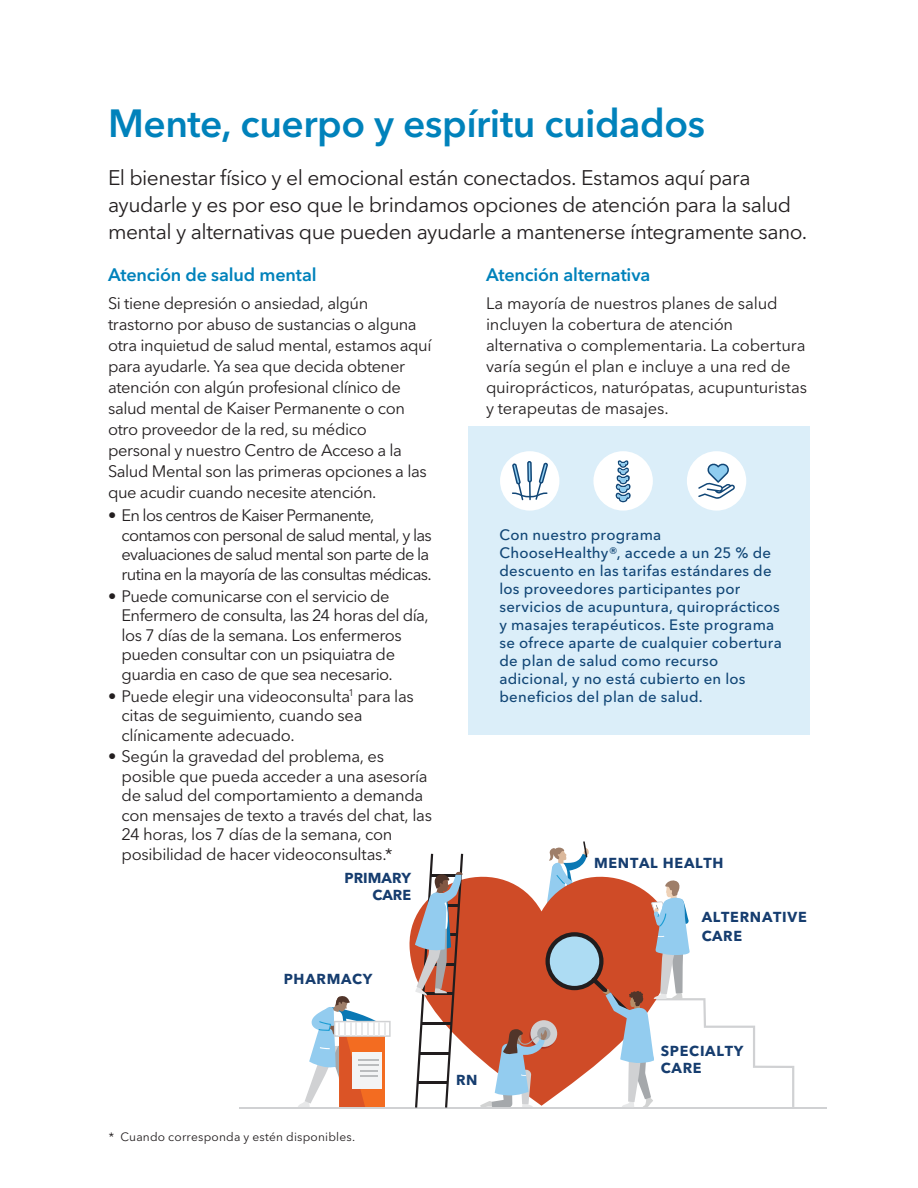
<style>
.page{position:relative;width:918px;height:1188px;background:#fff}
.page>*{position:absolute;margin:0;border:0;box-sizing:border-box;transform-origin:0 0}
.Headline_2__26_28{font:600 39px "Avenir Next LT Pro";letter-spacing:-.015em;color:#0082bb}
.Intro_body_copy_14_1{font:21px/27px "Avenir Next LT Pro";letter-spacing:-.025em;color:#231f20}
.Subhead_Mid-blue_12{font:600 18px "Avenir Next LT Pro";letter-spacing:-.01em;color:#0082bb}
.Body_copy_11_14{font:16.5px/21px "Avenir Next LT Pro";letter-spacing:-.02em;color:#231f20}
.Bullets__125_indent{font:16.5px/19.5px "Avenir Next LT Pro";letter-spacing:-.025em;color:#231f20}
.Bullets__125_indent-2{font:16.5px/19.5px "Avenir Next LT Pro";letter-spacing:-.045em;color:#231f20}
.Graphic_callout_text{font:500 15px/18px "Avenir Next LT Pro";letter-spacing:.015em;color:#114676}
.t1{font:700 14.4px/17.2px "Avenir Next";letter-spacing:.05em;color:#163d6f}
.t2{font:700 14.4px/17.2px "Avenir Next";color:#163d6f;text-align:right}
.Footnote_endnote_8_9{font:12px "Avenir Next LT Pro";letter-spacing:.015em;color:#231f20}
</style>
<div class="page">
<svg style="left:409px;top:853px;width:70px;height:205px;fill:#cf4b27"></svg>
<svg style="left:298px;top:996px;width:93px;height:111px"></svg>
<hr style="left:239px;top:1107px;width:588px;height:1px;background:#d0d1d3">
<svg style="left:415px;top:854px;width:48px;height:254px"></svg>
<svg style="left:479px;top:841px;width:315px;height:266px"></svg>
<div style="left:469px;top:427px;width:341px;height:308px;background:#dbeef9"></div>
<div style="left:500px;top:451px;width:59px;height:60px;background:#fff;border-radius:50%"></div>
<div style="left:527px;top:461px;width:5px;height:21px;border:2px solid #114676;border-radius:2px"></div>
<svg style="left:512px;top:462px;width:36px;height:39px"></svg>
<div style="left:593px;top:451px;width:60px;height:60px;background:#fff;border-radius:50%"></div>
<svg style="left:616px;top:460px;width:15px;height:42px"></svg>
<div style="left:687px;top:451px;width:59px;height:60px;background:#fff;border-radius:50%"></div>
<svg style="left:698px;top:463px;width:37px;height:36px"></svg>
<p class="Headline_2__26_28" style="left:108px;top:100px;width:599px">Mente, cuerpo y espíritu cuidados</p>
<p class="Intro_body_copy_14_1" style="left:108px;top:164px;width:701px">El bienestar físico y el emocional están conectados. Estamos aquí para ayudarle y es por eso que le brindamos opciones de atención para la salud mental y alternativas que pueden ayudarle a mantenerse íntegramente sano.</p>
<p class="Subhead_Mid-blue_12" style="left:108px;top:264px;width:210px">Atención de salud mental</p>
<p class="Body_copy_11_14" style="left:108px;top:293px;width:325px">Si tiene depresión o ansiedad, algún trastorno por abuso de sustancias o alguna otra inquietud de salud mental, estamos aquí para ayudarle. Ya sea que decida obtener atención con algún profesional clínico de salud mental de Kaiser Permanente o con otro proveedor de la red, su médico personal y nuestro Centro de Acceso a la Salud Mental son las primeras opciones a las que acudir cuando necesite atención.</p>
<p class="Bullets__125_indent-2" style="left:122px;top:506px;width:312px;text-indent:-14px">• En los centros de Kaiser Permanente, contamos con personal de salud mental, y las evaluaciones de salud mental son parte de la rutina en la mayoría de las consultas médicas.</p>
<p class="Bullets__125_indent" style="left:122px;top:586px;width:309px;text-indent:-14px">• Puede comunicarse con el servicio de Enfermero de consulta, las 24 horas del día, los 7 días de la semana. Los enfermeros pueden consultar con un psiquiatra de guardia en caso de que sea necesario.</p>
<p class="Bullets__125_indent" style="left:122px;top:686px;width:294px;text-indent:-14px">• Puede elegir una videoconsulta<sup>1</sup> para las citas de seguimiento, cuando sea clínicamente adecuado.</p>
<p class="Bullets__125_indent" style="left:122px;top:747px;width:312px;text-indent:-14px">• Según la gravedad del problema, es posible que pueda acceder a una asesoría de salud del comportamiento a demanda con mensajes de texto a través del chat, las 24 horas, los 7 días de la semana, con posibilidad de hacer videoconsultas.*</p>
<p class="Subhead_Mid-blue_12" style="left:486px;top:264px;width:166px">Atención alternativa</p>
<p class="Body_copy_11_14" style="left:486px;top:293px;width:323px">La mayoría de nuestros planes de salud incluyen la cobertura de atención alternativa o complementaria. La cobertura varía según el plan e incluye a una red de quiroprácticos, naturópatas, acupunturistas y terapeutas de masajes.</p>
<p class="Graphic_callout_text" style="left:500px;top:526px;width:284px">Con nuestro programa ChooseHealthy®, accede a un 25 % de descuento en las tarifas estándares de los proveedores participantes por servicios de acupuntura, quiroprácticos y masajes terapéuticos. Este programa se ofrece aparte de cualquier cobertura de plan de salud como recurso adicional, y no está cubierto en los beneficios del plan de salud.</p>
<p class="t1" style="left:594px;top:854px;width:131px">MENTAL HEALTH</p>
<p class="t2" style="left:345px;top:869px;width:68px">PRIMARY<br>CARE</p>
<p class="t1" style="left:284px;top:970px;width:90px">PHARMACY</p>
<p class="Footnote_endnote_8_9" style="left:109px;top:1129px;width:248px">* Cuando corresponda y estén disponibles.</p>
<p class="t1" style="left:456px;top:1071px;width:23px">RN</p>
<p class="t1" style="left:702px;top:908px;width:107px;line-height:18.8px">ALTERNATIVE<br>CARE</p>
<p class="t1" style="left:661px;top:1042px;width:84px">SPECIALTY<br>CARE</p>
</div>
